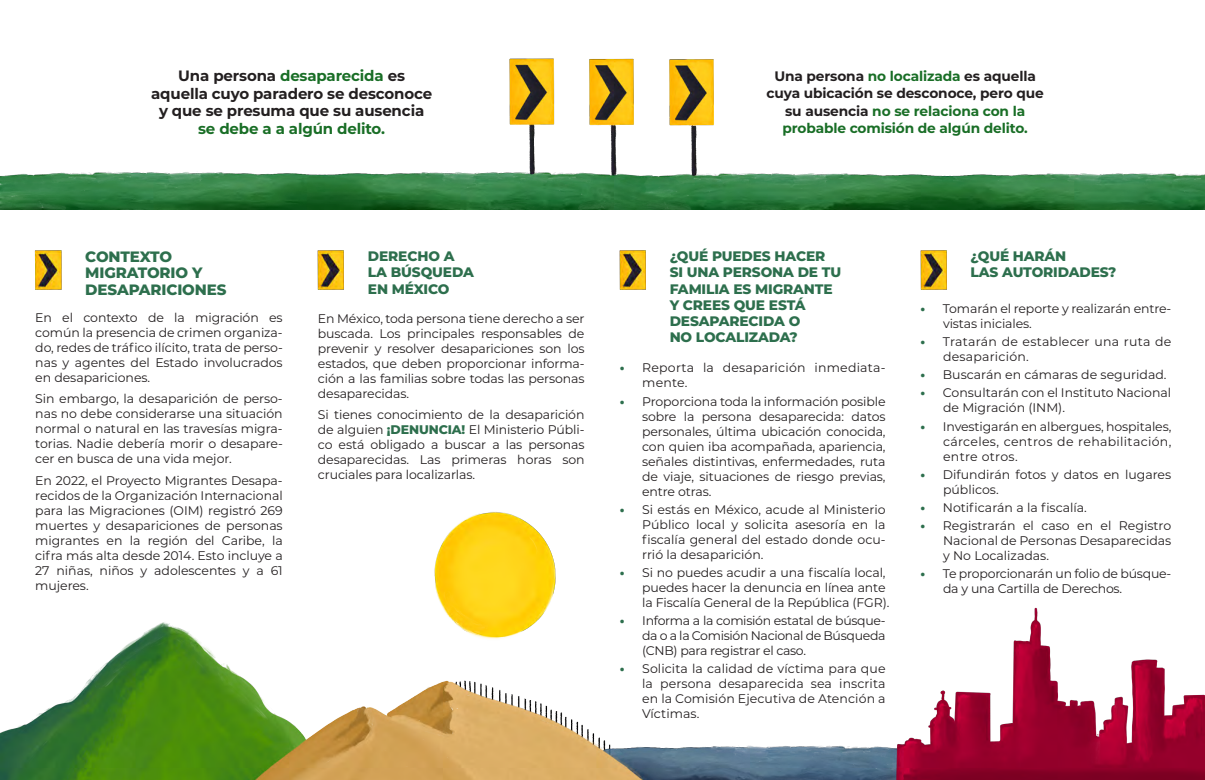
<style>
.page{position:relative;width:1205px;height:780px;background:#fff}
.page>*{position:absolute;margin:0;border:0;box-sizing:border-box;transform-origin:0 0}
.t1{font:700 15px/17.5px "Montserrat";letter-spacing:-.01em;color:#231f20;text-align:center}
.t2{font:800 15px/16.2px "Montserrat";letter-spacing:-.01em;color:#2d6f4d}
.t3{font:700 15px "Montserrat";letter-spacing:-.01em;color:#196e26}
.t4{font:800 13.75px/16.2px "Montserrat";letter-spacing:-.01em;color:#2d6f4d}
.t5{font:700 13.75px/17.5px "Montserrat";letter-spacing:-.01em;color:#231f20;text-align:center}
.t6{font:12.5px/15px "Montserrat";letter-spacing:-.005em;color:#231f20;text-align:justify}
.t7{font:12.5px/15px "Montserrat";letter-spacing:.02em;color:#231f20}
.s1{color:#196e26}
.s2{font-weight:800;color:#2d6f4d}
</style>
<div class="page">
<img style="left:0;top:607px;width:1205px;height:173px">
<img style="left:0;top:58px;width:1205px;height:151px">
<img style="left:317px;top:250px;width:27px;height:40px">
<img style="left:619px;top:250px;width:27px;height:40px">
<img style="left:920px;top:250px;width:27px;height:40px">
<img style="left:34px;top:250px;width:28px;height:40px">
<img style="left:427px;top:512px;width:134px;height:131px">
<p class="t1" style="left:151px;top:66px;width:283px">Una persona <span class="s1">desaparecida</span> es aquella cuyo paradero se desconoce y que se presuma que su ausencia</p>
<p class="t3" style="left:198px;top:117px;width:188px">se debe a a algún delito.</p>
<p class="t5" style="left:766px;top:66px;width:279px">Una persona <span class="s1">no localizada</span> es aquella cuya ubicación se desconoce, pero que su ausencia <span class="s1">no se relaciona con la probable comisión de algún delito.</span></p>
<p class="t2" style="left:85px;top:248px;width:143px">CONTEXTO<br>MIGRATORIO Y<br>DESAPARICIONES</p>
<p class="t6" style="left:35px;top:309px;width:249px">En el contexto de la migración es común la presencia de crimen organiza&shy;do, redes de tráfico ilícito, trata de perso&shy;nas y agentes del Estado involucrados en desapariciones.</p>
<p class="t6" style="left:35px;top:391px;width:249px">Sin embargo, la desaparición de perso&shy;nas no debe considerarse una situación normal o natural en las travesías migra&shy;torias. Nadie debería morir o desapare&shy;cer en busca de una vida mejor.</p>
<p class="t6" style="left:35px;top:472px;width:249px">En 2022, el Proyecto Migrantes Desapa&shy;recidos de la Organización Internacional para las Migraciones (OIM) registró 269 muertes y desapariciones de personas migrantes en la región del Caribe, la cifra más alta desde 2014. Esto incluye a 27 niñas, niños y adolescentes y a 61 mujeres.</p>
<p class="t4" style="left:368px;top:247px;width:107px">DERECHO A<br>LA BÚSQUEDA<br>EN MÉXICO</p>
<p class="t6" style="left:318px;top:310px;width:268px">En México, toda persona tiene derecho a ser buscada. Los principales responsables de prevenir y resolver desapariciones son los estados, que deben proporcionar informa&shy;ción a las familias sobre todas las personas desaparecidas.</p>
<p class="t6" style="left:318px;top:407px;width:268px">Si tienes conocimiento de la desaparición de alguien <span class="s2">¡DENUNCIA!</span> El Ministerio Públi&shy;co está obligado a buscar a las personas desaparecidas. Las primeras horas son cruciales para localizarlas.</p>
<p class="t4" style="left:670px;top:247px;width:173px">¿QUÉ PUEDES HACER<br>SI UNA PERSONA DE TU<br>FAMILIA ES MIGRANTE<br>Y CREES QUE ESTÁ<br>DESAPARECIDA O<br>NO LOCALIZADA?</p>
<p class="t7" style="left:642px;top:360px;width:245px;text-indent:-22px"><span class="s2">•</span> Reporta la desaparición inmediata&shy;mente.</p>
<p class="t6" style="left:642px;top:393px;width:245px;text-indent:-22px"><span class="s2">•</span> Proporciona toda la información posible sobre la persona desaparecida: datos personales, última ubicación conocida, con quien iba acompañada, apariencia, señales distintivas, enfermedades, ruta de viaje, situaciones de riesgo previas, entre otras.</p>
<p class="t6" style="left:642px;top:501px;width:245px;text-indent:-22px"><span class="s2">•</span> Si estás en México, acude al Ministerio Público local y solicita asesoría en la fiscalía general del estado donde ocu&shy;rrió la desaparición.</p>
<p class="t6" style="left:642px;top:564px;width:249px;text-align:left;text-indent:-22px"><span class="s2">•</span> Si no puedes acudir a una fiscalía local, puedes hacer la denuncia en línea ante la Fiscalía General de la República (FGR).</p>
<p class="t6" style="left:642px;top:612px;width:245px;text-indent:-22px"><span class="s2">•</span> Informa a la comisión estatal de búsque&shy;da o a la Comisión Nacional de Búsqueda (CNB) para registrar el caso.</p>
<p class="t6" style="left:642px;top:660px;width:245px;text-indent:-22px"><span class="s2">•</span> Solicita la calidad de víctima para que la persona desaparecida sea inscrita en la Comisión Ejecutiva de Atención a Víctimas.</p>
<p class="t4" style="left:970px;top:247px;width:147px">¿QUÉ HARÁN<br>LAS AUTORIDADES?</p>
<p class="t6" style="left:943px;top:300px;width:230px;text-indent:-23px"><span class="s2">•</span> Tomarán el reporte y realizarán entre&shy;vistas iniciales.</p>
<p class="t7" style="left:943px;top:334px;width:230px;text-indent:-23px"><span class="s2">•</span> Tratarán de establecer una ruta de desaparición.</p>
<p class="t6" style="left:920px;top:367px;width:248px"><span class="s2">•</span> Buscarán en cámaras de seguridad.</p>
<p class="t6" style="left:943px;top:385px;width:230px;text-indent:-23px"><span class="s2">•</span> Consultarán con el Instituto Nacional de Migración (INM).</p>
<p class="t6" style="left:943px;top:418px;width:230px;text-indent:-23px"><span class="s2">•</span> Investigarán en albergues, hospitales, cárceles, centros de rehabilitación, entre otros.</p>
<p class="t6" style="left:943px;top:466px;width:230px;text-indent:-23px"><span class="s2">•</span> Difundirán fotos y datos en lugares públicos.</p>
<p class="t6" style="left:920px;top:499px;width:168px"><span class="s2">•</span> Notificarán a la fiscalía.</p>
<p class="t6" style="left:943px;top:517px;width:230px;text-indent:-23px"><span class="s2">•</span> Registrarán el caso en el Registro Nacional de Personas Desaparecidas y No Localizadas.</p>
<p class="t6" style="left:943px;top:565px;width:230px;text-indent:-23px"><span class="s2">•</span> Te proporcionarán un folio de búsque&shy;da y una Cartilla de Derechos.</p>
</div>
